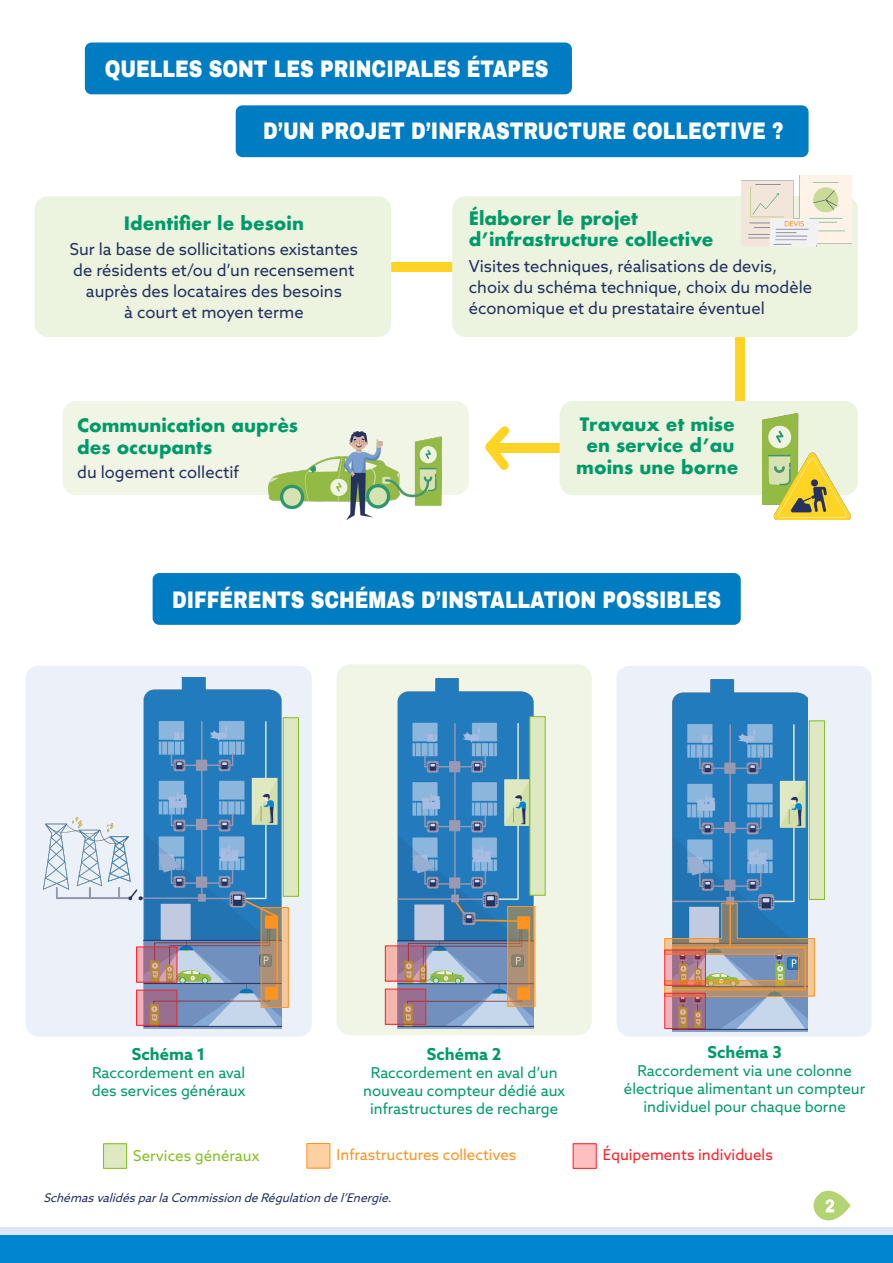
<style>
.page{position:relative;width:893px;height:1263px;background:#fff}
.page>*{position:absolute;margin:0;border:0;box-sizing:border-box;transform-origin:0 0}
.t1{font:900 23.4px "Archivo";color:#fff;scale:.81 1}
.t2{font:700 18px/21.6px "Futura";color:#009a69}
.t3{font:16.5px/21px "Azo Sans";color:#243061;text-align:center}
.t4{font:700 16.5px "Azo Sans";color:#009a69}
.t5{font:16.5px "Azo Sans";color:#243060}
.t6{font:15px/18px "Azo Sans";color:#009a69;text-align:center}
.t7{font:15px "Azo Sans";color:#ff931e}
.t8{font:15px "Azo Sans";color:#ff1d25}
.t9{font:15px "Azo Sans";color:#86bc25}
.t10{font:italic 12px "Azo Sans";color:#243061}
.s1{color:#233161}
</style>
<div class="page">
<div style="left:495px;top:444px;width:97px;height:9px;background:#ffd424"></div>
<div style="left:735px;top:286px;width:9px;height:135px;background:#ffd424"></div>
<div style="left:318px;top:262px;width:170px;height:9px;background:#ffd424"></div>
<div style="left:452px;top:196px;width:406px;height:141px;background:#ecf3de;border-radius:14px"></div>
<div style="left:0;top:1227px;width:893px;height:36px;background:#dde6f6"></div>
<div style="left:0;top:1235px;width:893px;height:28px;background:#0185d0"></div>
<div style="left:153px;top:573px;width:588px;height:52px;background:#007cc2;border-radius:7px"></div>
<div style="left:85px;top:43px;width:487px;height:51px;background:#007cc2;border-radius:7px"></div>
<div style="left:236px;top:105px;width:572px;height:52px;background:#007cc2;border-radius:7px"></div>
<div style="left:337px;top:664px;width:255px;height:371px;background:#f0f5e5;border-radius:14px"></div>
<div style="left:26px;top:666px;width:286px;height:370px;background:#ebf0f9;border-radius:13px"></div>
<div style="left:617px;top:666px;width:255px;height:370px;background:#ebf0f9;border-radius:13px"></div>
<div style="left:35px;top:196px;width:356px;height:141px;background:#ecf3de;border-radius:14px"></div>
<div style="left:560px;top:401px;width:298px;height:94px;background:#ecf3de;border-radius:14px"></div>
<div style="left:104px;top:1143px;width:22px;height:26px;background:#dee8c1"></div>
<div style="left:103px;top:1143px;width:24px;height:26px;border:1px solid #86bc25"></div>
<div style="left:307px;top:1143px;width:23px;height:25px;background:#ffd1a0"></div>
<div style="left:306px;top:1143px;width:24px;height:25px;border:1px solid #ff941f"></div>
<div style="left:573px;top:1143px;width:23px;height:26px;background:#ffbec0"></div>
<div style="left:573px;top:1143px;width:24px;height:26px;border:1px solid #ff1d25"></div>
<img style="left:44px;top:678px;width:237px;height:350px">
<div style="left:283px;top:717px;width:16px;height:180px;background:#dee8c1;border:1px solid #86bc25"></div>
<svg style="left:263px;top:909px;width:24px;height:97px;background:#c3986b"></svg>
<div style="left:261px;top:907px;width:28px;height:101px;border:1px solid #ff941f"></div>
<svg style="left:138px;top:948px;width:37px;height:32px"></svg>
<svg style="left:138px;top:992px;width:37px;height:32px"></svg>
<div style="left:136px;top:946px;width:41px;height:36px;border:1px solid #ff1d25"></div>
<div style="left:136px;top:990px;width:41px;height:36px;border:1px solid #ff1d25"></div>
<img style="left:397px;top:679px;width:136px;height:349px">
<div style="left:529px;top:716px;width:16px;height:180px;background:#dee8c1;border:1px solid #86bc25"></div>
<svg style="left:509px;top:908px;width:24px;height:97px;background:#ae8b64"></svg>
<div style="left:507px;top:906px;width:28px;height:101px;border:1px solid #ff941f"></div>
<svg style="left:387px;top:947px;width:37px;height:32px"></svg>
<svg style="left:387px;top:991px;width:37px;height:32px"></svg>
<div style="left:385px;top:945px;width:41px;height:36px;border:1px solid #ff1d25"></div>
<div style="left:385px;top:989px;width:41px;height:36px;border:1px solid #ff1d25"></div>
<img style="left:672px;top:680px;width:136px;height:352px">
<div style="left:809px;top:720px;width:16px;height:180px;background:#dee8c1;border:1px solid #86bc25"></div>
<svg style="left:664px;top:902px;width:151px;height:95px;background:#8d9698"></svg>
<svg style="left:666px;top:952px;width:38px;height:32px"></svg>
<svg style="left:666px;top:995px;width:38px;height:32px"></svg>
<div style="left:664px;top:950px;width:42px;height:36px;border:1px solid #ff1d25"></div>
<div style="left:664px;top:993px;width:42px;height:36px;border:1px solid #ff1d25"></div>
<img style="left:741px;top:176px;width:111px;height:70px">
<img style="left:762px;top:413px;width:88px;height:107px">
<svg style="left:814px;top:1191px;width:36px;height:29px"></svg>
<div style="left:63px;top:401px;width:406px;height:94px;background:#f0f5e5;border-radius:14px"></div>
<img style="left:268px;top:432px;width:174px;height:88px">
<svg style="left:485px;top:426px;width:32px;height:44px"></svg>
<h1 class="t1" style="left:105px;top:55px;width:549px">QUELLES SONT LES PRINCIPALES ÉTAPES</h1>
<h1 class="t1" style="left:263px;top:117px;width:644px">D’UN PROJET D’INFRASTRUCTURE COLLECTIVE ?</h1>
<p class="t2" style="left:124px;top:212px;width:182px">Identifier le besoin</p>
<p class="t3" style="left:70px;top:239px;width:290px">Sur la base de sollicitations existantes de résidents et/ou d’un recensement auprès des locata<span class="s1">i</span>res des besoins<br>à court et moyen terme</p>
<p class="t2" style="left:77px;top:414px;width:222px">Communication auprès des occupants</p>
<p class="t5" style="left:77px;top:461px;width:164px">du logement collectif</p>
<p class="t2" style="left:469px;top:207px;width:246px">Élaborer le projet d’infrastructure collective</p>
<p class="t3" style="left:469px;top:255px;width:345px;text-align:left">Visites techniques, réalisations de devis, choix du schéma technique, choix du modèle économique et du prestataire éventuel</p>
<p class="t2" style="left:576px;top:413px;width:164px;text-align:center">Travaux et mise en service d’au moins une borne</p>
<h1 class="t1" style="left:172px;top:585px;width:679px">DIFFÉRENTS SCHÉMAS D’INSTALLATION POSSIBLES</h1>
<p class="t4" style="left:132px;top:1043px;width:75px">Schéma 1</p>
<p class="t6" style="left:92px;top:1063px;width:155px;text-align:left">Raccordement en aval des services généraux</p>
<p class="t4" style="left:427px;top:1043px;width:76px">Schéma 2</p>
<p class="t6" style="left:363px;top:1063px;width:203px">Raccordement en aval d’un nouveau compteur dédié aux infrastructures de recharge</p>
<p class="t4" style="left:707px;top:1041px;width:76px">Schéma 3</p>
<p class="t6" style="left:624px;top:1062px;width:243px">Raccordement via une colonne électrique alimentant un compteur individuel pour chaque borne</p>
<p class="t9" style="left:133px;top:1145px;width:127px">Services généraux</p>
<p class="t7" style="left:337px;top:1144px;width:181px">Infrastructures collectives</p>
<p class="t8" style="left:603px;top:1145px;width:171px">Équipements individuels</p>
<p class="t10" style="left:43px;top:1189px;width:354px">SchémasvalidésparlaCommissiondeRégulationdel’Energie.</p>
</div>
